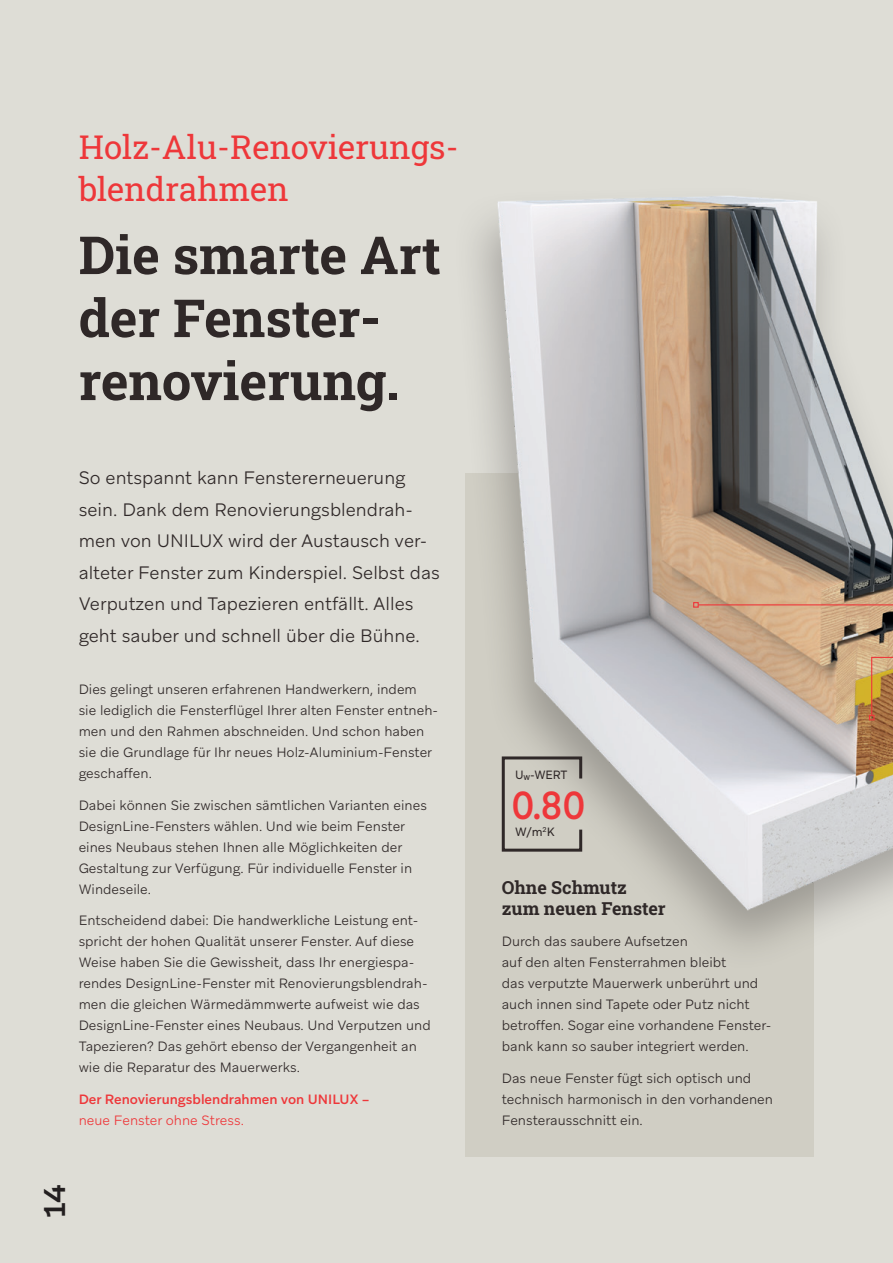
<style>
.page{position:relative;width:893px;height:1263px;background:#deddd6}
.page>*{position:absolute;margin:0;border:0;box-sizing:border-box;transform-origin:0 0}
.t1{font:700 52.5px/63px "Roboto Slab";color:#2f2828}
.t2{font:500 39px "Aribau Grotesk";color:#ee373a;scale:.89 1}
.t3{font:33px/42px "Roboto Slab";color:#ee373a}
.t4{font:500 30px "Aribau Grotesk";color:#231f20}
.t5{font:300 18px/31.5px "Aribau Grotesk";color:#2f2828}
.t6{font:700 18px/21px "Roboto Slab";color:#2f2828}
.t7{font:300 13.5px/21px "Aribau Grotesk";color:#2f2828}
.t8{font:500 13.5px "Aribau Grotesk";color:#ee373a}
.t9{font:300 13.5px "Aribau Grotesk";color:#ee373a}
.t10{font:12px "Aribau Grotesk";color:#2f2828;scale:.96 1}
.t11{font:12px "Aribau Grotesk";color:#2f2828}
</style>
<div class="page">
<div style="left:466px;top:474px;width:348px;height:683px;background:#d0cec4"></div>
<div style="left:451px;top:184px;width:442px;height:791px;background:#231f20;opacity:.3"></div>
<img style="left:468px;top:184px;width:425px;height:791px">
<svg style="left:500px;top:755px;width:84px;height:98px"></svg>
<hr style="left:698px;top:604px;width:195px;height:1px;background:#ee373a">
<svg style="left:693px;top:602px;width:6px;height:6px"></svg>
<svg style="left:869px;top:656px;width:24px;height:64px;background:#bc884c"></svg>
<h3 class="t3" style="left:79px;top:125px;width:381px">Holz-Alu-Renovierungs&shy;blendrahmen</h3>
<h1 class="t1" style="left:79px;top:222px;width:364px">Die smarte Art der Fenster&shy;renovierung.</h1>
<p class="t5" style="left:79px;top:462px;width:363px">So entspannt kann Fenstererneuerung sein. Dank dem Renovierungsblendrah&shy;men von UNILUX wird der Austausch ver&shy;alteter Fenster zum Kinderspiel. Selbst das Verputzen und Tapezieren entfällt. Alles geht sauber und schnell über die Bühne.</p>
<p class="t7" style="left:79px;top:679px;width:361px">Dies gelingt unseren erfahrenen Handwerkern, indem<br>sie lediglich die Fensterflügel Ihrer alten Fenster entneh&shy;men und den Rahmen abschneiden. Und schon haben sie die Grundlage für Ihr neues Holz-Aluminium-Fenster geschaffen.</p>
<p class="t7" style="left:79px;top:794px;width:350px">Dabei können Sie zwischen sämtlichen Varianten eines DesignLine-Fensters wählen. Und wie beim Fenster eines Neubaus stehen Ihnen alle Möglichkeiten der Gestaltung zur Verfügung. Für individuelle Fenster in Windeseile.</p>
<p class="t7" style="left:79px;top:910px;width:354px">Entscheidend dabei: Die handwerkliche Leistung ent&shy;spricht der hohen Qualität unserer Fenster. Auf diese Weise haben Sie die Gewissheit, dass Ihr energiespa&shy;rendes DesignLine-Fenster mit Renovierungsblendrah&shy;men die gleichen Wärmedämmwerte aufweist wie das DesignLine-Fenster eines Neubaus. Und Verputzen und Tapezieren? Das gehört ebenso der Vergangenheit an wie die Reparatur des Mauerwerks.</p>
<p class="t8" style="left:79px;top:1090px;width:292px">Der Renovierungsblendrahmen von UNILUX –</p>
<p class="t9" style="left:79px;top:1112px;width:167px">neue Fenster ohne Stress.</p>
<h3 class="t4" style="left:36px;top:1218px;width:36px;rotate:-90deg">14</h3>
<p class="t10" style="left:515px;top:767px;width:56px">U<sub>W</sub>-WERT</p>
<h2 class="t2" style="left:512px;top:780px;width:84px">0.80</h2>
<p class="t11" style="left:515px;top:824px;width:41px">W/m<sup>2</sup>K</p>
<h3 class="t6" style="left:502px;top:876px;width:165px">Ohne Schmutz zum neuen Fenster</h3>
<p class="t7" style="left:502px;top:931px;width:271px">Durch das saubere Aufsetzen<br>auf den alten Fensterrahmen bleibt<br>das verputzte Mauerwerk unberührt und auch innen sind Tapete oder Putz nicht betroffen. Sogar eine vorhandene Fenster&shy;bank kann so sauber integriert werden.</p>
<p class="t7" style="left:502px;top:1067px;width:273px">Das neue Fenster fügt sich optisch und technisch harmonisch in den vorhandenen<br>Fensterausschnitt ein.</p>
</div>
